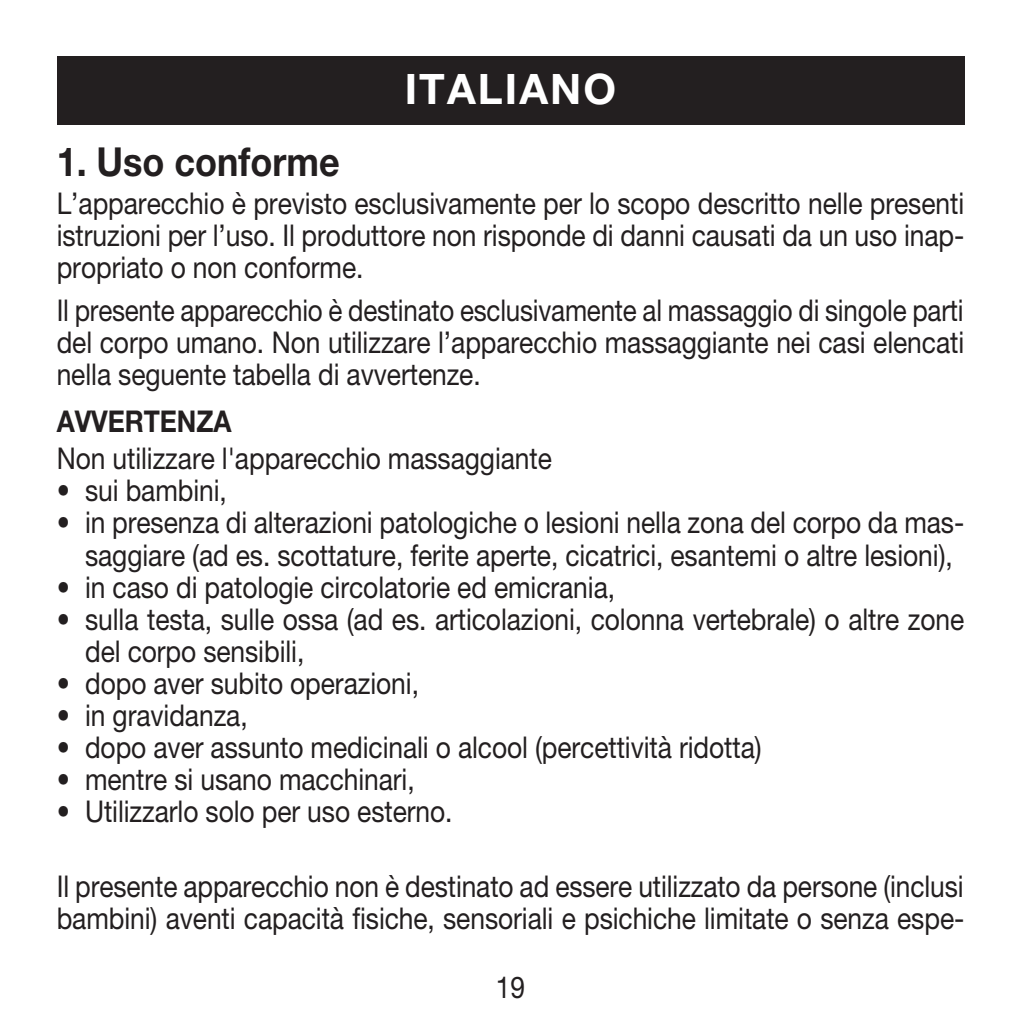
<style>
.page{position:relative;width:1021px;height:1021px;background:#fff}
.page>*{position:absolute;margin:0;border:0;box-sizing:border-box;transform-origin:0 0}
.t1{font:700 42px "Helvetica Neue LT Pro";color:#fff}
.t2{font:700 40px "Helvetica Neue LT Pro";color:#231f20;scale:.9 1}
.t3{font:30px/32px "Helvetica Neue LT Pro";letter-spacing:-.005em;color:#231f20;scale:.88 1}
.t4{font:30px/32px "Helvetica Neue LT Pro";letter-spacing:-.005em;color:#231f20;text-align:justify;scale:.87 1}
.t5{font:700 30px "Helvetica Neue LT Pro";letter-spacing:-.005em;color:#231f20;scale:.88 1}
</style>
<div class="page">
<div style="left:57px;top:57px;width:907px;height:68px;background:#231f20"></div>
<h1 class="t1" style="left:405px;top:63px;width:128px">Italiano</h1>
<h2 class="t2" style="left:57px;top:137px;width:316px">1. Uso conforme</h2>
<p class="t3" style="left:57px;top:187px;width:1032px;text-align:justify">L’apparecchio è previsto esclusivamente per lo scopo descritto nelle presenti istruzioni per l’uso. Il produttore non risponde di danni causati da un uso inap&shy;propriato o non conforme.</p>
<p class="t4" style="left:57px;top:294px;width:1044px">Il presente apparecchio è destinato esclusivamente al massaggio di singole parti del corpo umano. Non utilizzare l’apparecchio massaggiante nei casi elencati nella seguente tabella di avvertenze.</p>
<p class="t5" style="left:57px;top:402px;width:200px">AVVERTENZA</p>
<p class="t3" style="left:57px;top:442px;width:564px">Non utilizzare l'apparecchio massaggiante</p>
<p class="t3" style="left:57px;top:474px;width:195px">• sui bambini,</p>
<p class="t3" style="left:57px;top:506px;width:1032px;text-align:center">• in presenza di alterazioni patologiche o lesioni nella zona del corpo da mas&shy;saggiare (ad es. scottature, ferite aperte, cicatrici, esantemi o altre lesioni),</p>
<p class="t3" style="left:57px;top:570px;width:636px">• in caso di patologie circolatorie ed emicrania,</p>
<p class="t3" style="left:85px;top:602px;width:1000px;text-indent:-28px">• sulla testa, sulle ossa (ad es. articolazioni, colonna vertebrale) o altre zone del corpo sensibili,</p>
<p class="t3" style="left:57px;top:666px;width:413px">• dopo aver subito operazioni,</p>
<p class="t3" style="left:57px;top:698px;width:218px">• in gravidanza,</p>
<p class="t3" style="left:57px;top:730px;width:802px">• dopo aver assunto medicinali o alcool (percettività ridotta)</p>
<p class="t3" style="left:57px;top:762px;width:408px">• mentre si usano macchinari,</p>
<p class="t3" style="left:57px;top:794px;width:451px">• Utilizzarlo solo per uso esterno.</p>
<p class="t3" style="left:57px;top:869px;width:1032px">Il presente apparecchio non è destinato ad essere utilizzato da persone (inclusi bambini) aventi capacità fisiche, sensoriali e psichiche limitate o senza espe-</p>
<p class="t3" style="left:496px;top:970px;width:35px">19</p>
</div>
